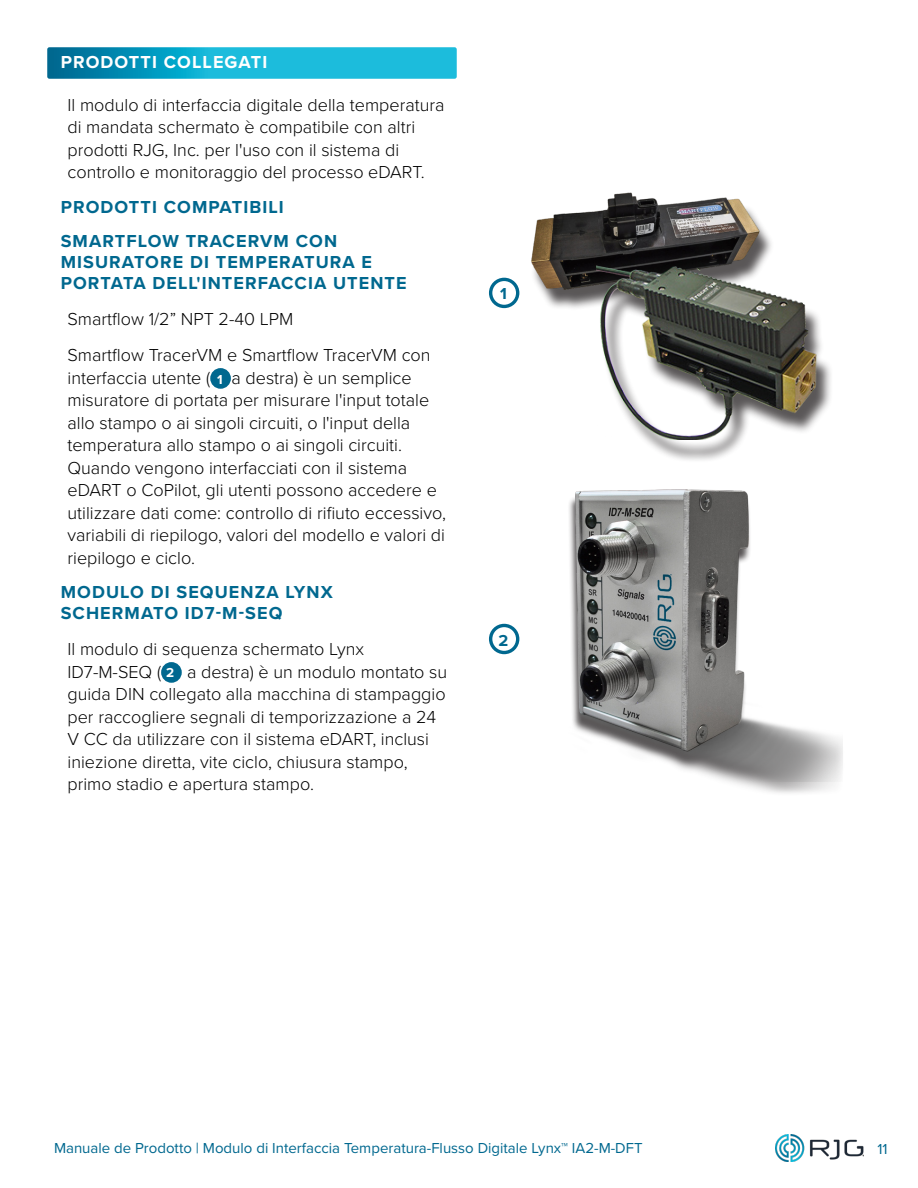
<style>
.page{position:relative;width:918px;height:1188px;background:#fff}
.page>*{position:absolute;margin:0;border:0;box-sizing:border-box;transform-origin:0 0}
.t1{font:300 18px/22.5px "Proxima Nova";color:#000}
.t2{font:700 18px/21px "Proxima Nova";letter-spacing:.06em;color:#00688f}
.t3{font:700 18px "Proxima Nova";letter-spacing:.06em;color:#fff}
.t4{font:700 16.5px "Proxima Nova";color:#00688f}
.t5{font:15px "Proxima Nova";color:#00688f}
.s1{font-weight:700;font-size:13.5px;color:#fff}
</style>
<div class="page">
<img style="left:776px;top:1134px;width:88px;height:27px">
<div style="left:565px;top:494px;width:280px;height:303px;background:#231f20;opacity:.75"></div>
<img style="left:490px;top:489px;width:352px;height:292px">
<svg style="left:47px;top:47px;width:410px;height:32px"></svg>
<div style="left:212px;top:370px;width:17px;height:17px;background:#00688f;border-radius:50%"></div>
<div style="left:210px;top:368px;width:21px;height:21px;border:3px solid #00688f;border-radius:50%"></div>
<div style="left:163px;top:664px;width:17px;height:17px;background:#00688f;border-radius:50%"></div>
<div style="left:161px;top:662px;width:21px;height:21px;border:3px solid #00688f;border-radius:50%"></div>
<div style="left:491px;top:625px;width:27px;height:28px;background:#fff;border-radius:50%"></div>
<div style="left:489px;top:624px;width:30px;height:30px;border:3px solid #00688f;border-radius:50%"></div>
<div style="left:489px;top:278px;width:30px;height:30px;border:3px solid #00688f;border-radius:50%"></div>
<img style="left:516px;top:192px;width:253px;height:116px">
<div style="left:597px;top:272px;width:236px;height:191px;background:#231f20;opacity:.75"></div>
<img style="left:597px;top:261px;width:223px;height:179px">
<p class="t3" style="left:61px;top:49px;width:208px">PRODOTTI COLLEGATI</p>
<p class="t1" style="left:68px;top:93px;width:379px">Il modulo di interfaccia digitale della temperatura di mandata schermato è compatibile con altri prodotti RJG, Inc. per l'uso con il sistema di controllo e monitoraggio del processo eDART.</p>
<p class="t2" style="left:61px;top:189px;width:278px;line-height:34.5px">PRODOTTI COMPATIBILI<br>SMARTFLOW TRACERVM CON</p>
<p class="t2" style="left:61px;top:252px;width:347px">MISURATORE DI TEMPERATURA E<br>PORTATA DELL'INTERFACCIA UTENTE</p>
<p class="t1" style="left:68px;top:300px;width:365px;line-height:36px">Smartflow 1/2” NPT 2-40 LPM<br>Smartflow TracerVM e Smartflow TracerVM con</p>
<p class="t1" style="left:68px;top:366px;width:380px">interfaccia utente ( <span class="s1">1</span> a destra) è un semplice misuratore di portata per misurare l'input totale allo stampo o ai singoli circuiti, o l'input della temperatura allo stampo o ai singoli circuiti.<br>Quando vengono interfacciati con il sistema eDART o CoPilot, gli utenti possono accedere e utilizzare dati come: controllo di rifiuto eccessivo, variabili di riepilogo, valori del modello e valori di riepilogo e ciclo.</p>
<p class="t2" style="left:61px;top:582px;width:273px">MODULO DI SEQUENZA LYNX<br>SCHERMATO ID7-M-SEQ</p>
<p class="t1" style="left:68px;top:637px;width:381px">Il modulo di sequenza schermato Lynx ID7‑M‑SEQ ( <span class="s1">2</span> a destra) è un modulo montato su guida DIN collegato alla macchina di stampaggio per raccogliere segnali di temporizzazione a 24<br>V CC da utilizzare con il sistema eDART, inclusi iniezione diretta, vite ciclo, chiusura stampo, primo stadio e apertura stampo.</p>
<p class="t4" style="left:500px;top:282px;width:8px">1</p>
<p class="t4" style="left:499px;top:628px;width:11px">2</p>
<p class="t5" style="left:54px;top:1136px;width:590px">Manuale de Prodotto | Modulo di Interfaccia Temperatura-Flusso Digitale Lynx™ IA2‑M‑DFT</p>
<p class="t5" style="left:878px;top:1137px;width:12px">11</p>
</div>
